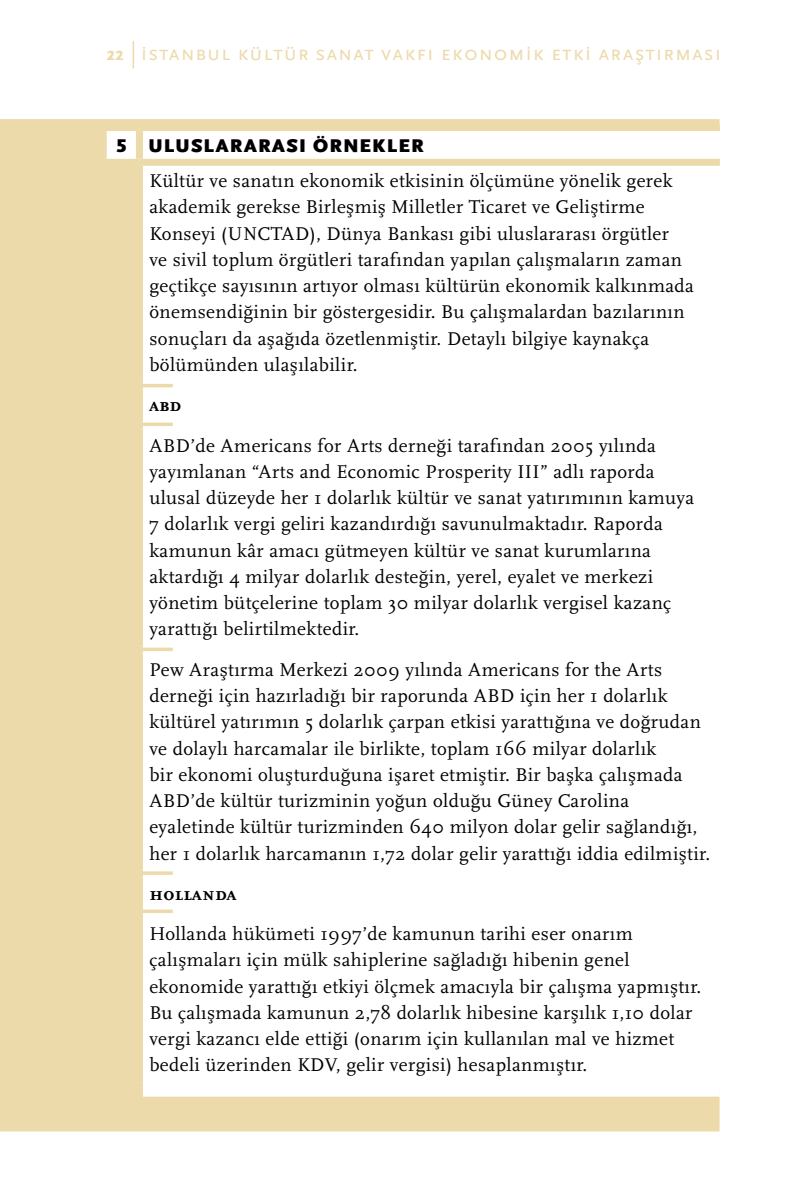
<style>
.page{position:relative;width:794px;height:1191px;background:#fff}
.page>*{position:absolute;margin:0;border:0;box-sizing:border-box;transform-origin:0 0}
.t1{font:21.18px "Scala Sans Pro";letter-spacing:.04em;color:#eddaab}
.t2{font:19.25px/26.2px "Scala";letter-spacing:.02em;color:#000}
.t3{font:900 19.25px "Scala Sans Pro";letter-spacing:.06em;color:#000}
.t4{font:700 19.25px "Scala Caps";letter-spacing:.02em;color:#000}
.s1{font-weight:900;font-size:14px}
</style>
<div class="page">
<svg style="left:133px;top:41px;width:1px;height:27px"></svg>
<div style="left:1px;top:120px;width:717px;height:1010px;background:#eddaab"></div>
<div style="left:107px;top:131px;width:613px;height:944px;background:#fff"></div>
<svg style="left:107px;top:166px;width:29px;height:909px"></svg>
<div style="left:100px;top:159px;width:39px;height:7px;background:#eddaab"></div>
<div style="left:100px;top:382px;width:43px;height:7px;background:#eddaab"></div>
<div style="left:100px;top:422px;width:43px;height:7px;background:#eddaab"></div>
<div style="left:100px;top:646px;width:43px;height:7px;background:#eddaab"></div>
<div style="left:100px;top:870px;width:43px;height:7px;background:#eddaab"></div>
<div style="left:100px;top:911px;width:43px;height:7px;background:#eddaab"></div>
<div style="left:139px;top:124px;width:581px;height:7px;background:#eddaab"></div>
<div style="left:136px;top:131px;width:7px;height:28px;background:#eddaab"></div>
<div style="left:139px;top:159px;width:581px;height:7px;background:#eddaab"></div>
<div style="left:136px;top:166px;width:7px;height:216px;background:#eddaab"></div>
<div style="left:136px;top:389px;width:7px;height:33px;background:#eddaab"></div>
<div style="left:136px;top:429px;width:7px;height:217px;background:#eddaab"></div>
<div style="left:136px;top:653px;width:7px;height:217px;background:#eddaab"></div>
<div style="left:136px;top:877px;width:7px;height:34px;background:#eddaab"></div>
<div style="left:136px;top:918px;width:7px;height:164px;background:#eddaab"></div>
<div style="left:143px;top:375px;width:577px;height:21px;background:#fff"></div>
<div style="left:143px;top:415px;width:577px;height:21px;background:#fff"></div>
<div style="left:143px;top:639px;width:577px;height:21px;background:#fff"></div>
<div style="left:143px;top:863px;width:577px;height:21px;background:#fff"></div>
<div style="left:143px;top:904px;width:577px;height:21px;background:#fff"></div>
<div style="left:143px;top:1075px;width:577px;height:21px;background:#fff"></div>
<hr style="left:100px;top:384px;width:73px;height:3px;background:#eddaab">
<hr style="left:100px;top:422px;width:73px;height:4px;background:#eddaab">
<hr style="left:100px;top:647px;width:73px;height:4px;background:#eddaab">
<hr style="left:100px;top:871px;width:73px;height:4px;background:#eddaab">
<hr style="left:100px;top:909px;width:73px;height:4px;background:#eddaab">
<p class="t1" style="left:107px;top:40px;width:616px"><span class="s1">22</span> istanbul kültür sanat vakfı ekonomik etki araştırması</p>
<p class="t3" style="left:116px;top:134px;width:309px">5 ULUSLARARASI ÖRNEKLER</p>
<p class="t2" style="left:149px;top:168px;width:546px">Kültür ve sanatın ekonomik etkisinin ölçümüne yönelik gerek akademik gerekse Birleşmiş Milletler Ticaret ve Geliştirme Konseyi (UNCTAD), Dünya Bankası gibi uluslararası örgütler<br>ve sivil toplum örgütleri tarafından yapılan çalışmaların zaman geçtikçe sayısının artıyor olması kültürün ekonomik kalkınmada önemsendiğinin bir göstergesidir. Bu çalışmalardan bazılarının sonuçları da aşağıda özetlenmiştir. Detaylı bilgiye kaynakça bölümünden ulaşılabilir.</p>
<p class="t4" style="left:149px;top:394px;width:33px">abd</p>
<p class="t2" style="left:149px;top:432px;width:546px">ABD’de Americans for Arts derneği tarafından 2005 yılında yayımlanan “Arts and Economic Prosperity III” adlı raporda ulusal düzeyde her 1 dolarlık kültür ve sanat yatırımının kamuya 7 dolarlık vergi geliri kazandırdığı savunulmaktadır. Raporda kamunun kâr amacı gütmeyen kültür ve sanat kurumlarına aktardığı 4 milyar dolarlık desteğin, yerel, eyalet ve merkezi yönetim bütçelerine toplam 30 milyar dolarlık vergisel kazanç yarattığı belirtilmektedir.</p>
<p class="t2" style="left:149px;top:656px;width:562px">Pew Araştırma Merkezi 2009 yılında Americans for the Arts derneği için hazırladığı bir raporunda ABD için her 1 dolarlık kültürel yatırımın 5 dolarlık çarpan etkisi yarattığına ve doğrudan ve dolaylı harcamalar ile birlikte, toplam 166 milyar dolarlık<br>bir ekonomi oluşturduğuna işaret etmiştir. Bir başka çalışmada ABD’de kültür turizminin yoğun olduğu Güney Carolina eyaletinde kültür turizminden 640 milyon dolar gelir sağlandığı, her 1 dolarlık harcamanın 1,72 dolar gelir yarattığı iddia edilmiştir.</p>
<p class="t4" style="left:149px;top:882px;width:88px">hollanda</p>
<p class="t2" style="left:149px;top:921px;width:553px">Hollanda hükümeti 1997’de kamunun tarihi eser onarım çalışmaları için mülk sahiplerine sağladığı hibenin genel ekonomide yarattığı etkiyi ölçmek amacıyla bir çalışma yapmıştır.<br>Bu çalışmada kamunun 2,78 dolarlık hibesine karşılık 1,10 dolar vergi kazancı elde ettiği (onarım için kullanılan mal ve hizmet bedeli üzerinden KDV, gelir vergisi) hesaplanmıştır.</p>
</div>
